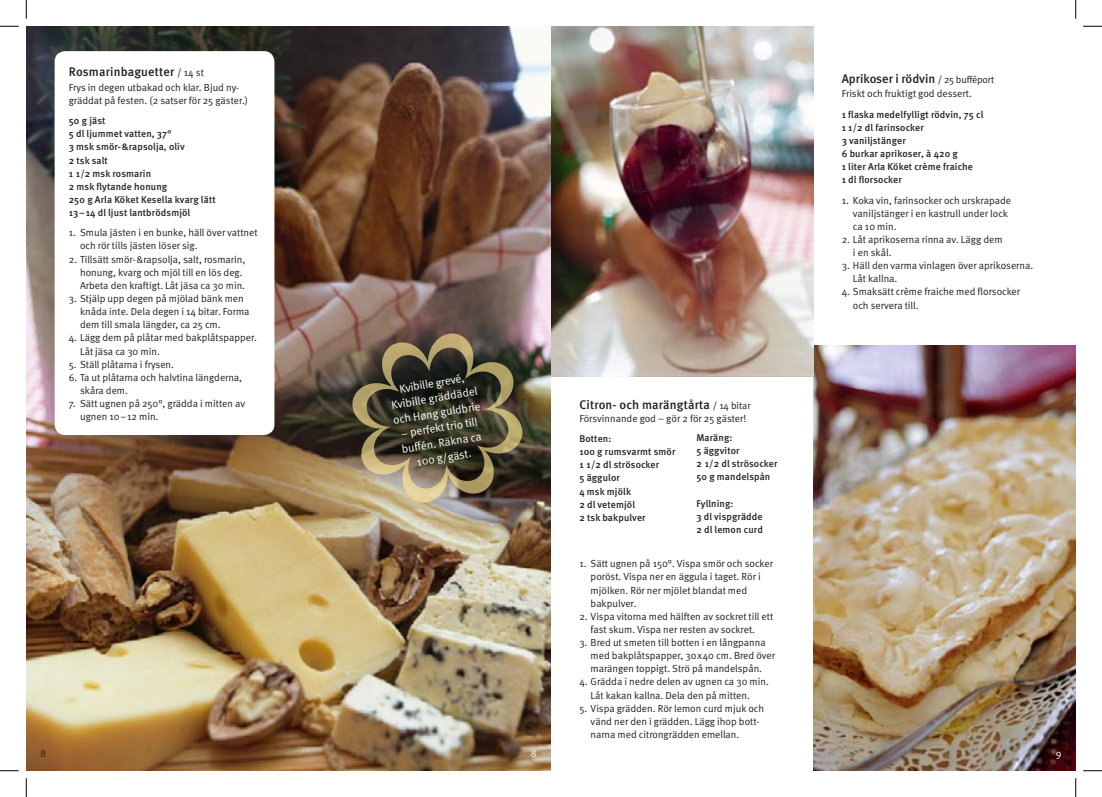
<style>
.page{position:relative;width:1102px;height:797px;background:#fff}
.page>*{position:absolute;margin:0;border:0;box-sizing:border-box;transform-origin:0 0}
.t1{font:500 12.5px "Meta";letter-spacing:.01em;color:#231f20}
.t2{font:11.5px/15px "Meta Normal";color:#fff;text-align:center}
.t3{font:10.25px/13.1px "Meta Normal";color:#231f20}
.t4{font:10.25px "Meta Normal";color:#fff}
.t5{font:500 9.88px/13.1px "Meta";letter-spacing:.015em;color:#231f20}
.s1{font-family:"Meta Normal";font-weight:400;font-size:10.25px}
.s2{font-family:"Meta Normal";font-weight:400;font-size:10px}
</style>
<div class="page">
<img style="left:26px;top:26px;width:525px;height:744px">
<svg style="left:55px;top:51px;width:219px;height:384px"></svg>
<img style="left:813px;top:345px;width:262px;height:425px">
<img style="left:551px;top:26px;width:262px;height:350px">
<img style="left:318px;top:299px;width:238px;height:238px">
<svg style="left:0;top:25px;width:19px;height:2px"></svg>
<svg style="left:1083px;top:25px;width:18px;height:2px"></svg>
<svg style="left:0;top:770px;width:19px;height:1px"></svg>
<svg style="left:1083px;top:770px;width:18px;height:1px"></svg>
<svg style="left:25px;top:0;width:2px;height:19px"></svg>
<svg style="left:25px;top:778px;width:2px;height:19px"></svg>
<svg style="left:1075px;top:0;width:1px;height:19px"></svg>
<svg style="left:1075px;top:778px;width:1px;height:19px"></svg>
<p class="t1" style="left:69px;top:64px;width:136px">Rosmarinbaguetter <span class="s1">/ 14 st</span></p>
<p class="t3" style="left:69px;top:81px;width:181px">Frys in degen utbakad och klar. Bjud ny&shy;gräddat på festen. (2 satser för 25 gäster.)</p>
<p class="t5" style="left:69px;top:114px;width:148px">50 g jäst<br>5 dl ljummet vatten, 37°<br>3 msk smör-&amp;rapsolja, oliv<br>2 tsk salt<br>1 1/2 msk rosmarin<br>2 msk flytande honung<br>250 g Arla Köket Kesella kvarg lätt<br>13–14 dl ljust lantbrödsmjöl</p>
<p class="t3" style="left:80px;top:226px;width:179px;text-indent:-11px">1. Smula jästen i en bunke, häll över vattnet och rör tills jästen löser sig.</p>
<p class="t3" style="left:80px;top:252px;width:167px;text-indent:-11px">2. Tillsätt smör-&amp;rapsolja, salt, rosmarin, honung, kvarg och mjöl till en lös deg.<br>Arbeta den kraftigt. Låt jäsa ca 30 min.</p>
<p class="t3" style="left:80px;top:292px;width:171px;text-indent:-11px">3. Stjälp upp degen på mjölad bänk men knåda inte. Dela degen i 14 bitar. Forma dem till smala längder, ca 25 cm.</p>
<p class="t3" style="left:80px;top:331px;width:178px;text-indent:-11px">4. Lägg dem på plåtar med bakplåtspapper.<br>Låt jäsa ca 30 min.</p>
<p class="t3" style="left:69px;top:357px;width:107px">5. Ställ plåtarna i frysen.</p>
<p class="t3" style="left:80px;top:370px;width:163px;text-indent:-11px">6. Ta ut plåtarna och halvtina längderna, skåra dem.</p>
<p class="t3" style="left:80px;top:397px;width:167px;text-indent:-11px">7. Sätt ugnen på 250°, grädda i mitten av ugnen 10–12 min.</p>
<p class="t2" style="left:387px;top:382px;width:90px;rotate:-9deg">Kvibille grevé,<br>Kvibille gräddädel och Høng guldbrie</p>
<p class="t2" style="left:398px;top:426px;width:82px;rotate:-9deg">– perfekt trio till buffén. Räkna ca<br>100 g/gäst.</p>
<p class="t1" style="left:579px;top:397px;width:173px">Citron- och marängtårta <span class="s2">/ 14 bitar</span></p>
<p class="t3" style="left:579px;top:411px;width:168px">Försvinnande god – gör 2 för 25 gäster!</p>
<p class="t5" style="left:579px;top:432px;width:97px">Botten:<br>100 g rumsvarmt smör<br>1 1/2 dl strösocker<br>5 äggulor<br>4 msk mjölk<br>2 dl vetemjöl<br>2 tsk bakpulver</p>
<p class="t3" style="left:590px;top:557px;width:184px;text-indent:-11px">1. Sätt ugnen på 150°. Vispa smör och socker poröst. Vispa ner en äggula i taget. Rör i mjölken. Rör ner mjölet blandat med bakpulver.</p>
<p class="t3" style="left:590px;top:609px;width:184px;text-indent:-11px">2. Vispa vitorna med hälften av sockret till ett fast skum. Vispa ner resten av sockret.</p>
<p class="t3" style="left:590px;top:635px;width:186px;text-indent:-11px">3. Bred ut smeten till botten i en långpanna med bakplåtspapper, 30x40 cm. Bred över marängen toppigt. Strö på mandelspån.</p>
<p class="t3" style="left:590px;top:675px;width:180px;text-indent:-11px">4. Grädda i nedre delen av ugnen ca 30 min.<br>Låt kakan kallna. Dela den på mitten.</p>
<p class="t3" style="left:590px;top:701px;width:175px;text-indent:-11px">5. Vispa grädden. Rör lemon curd mjuk och vänd ner den i grädden. Lägg ihop bott&shy;narna med citrongrädden emellan.</p>
<p class="t5" style="left:696px;top:431px;width:83px">Maräng:<br>5 äggvitor<br>2 1/2 dl strösocker<br>50 g mandelspån</p>
<p class="t5" style="left:696px;top:497px;width:68px">Fyllning:<br>3 dl vispgrädde<br>2 dl lemon curd</p>
<p class="t1" style="left:841px;top:71px;width:154px">Aprikoser i rödvin <span class="s2">/ 25 bufféport</span></p>
<p class="t3" style="left:841px;top:87px;width:132px">Friskt och fruktigt god dessert.</p>
<p class="t5" style="left:841px;top:108px;width:143px">1 flaska medelfylligt rödvin, 75 cl<br>1 1/2 dl farinsocker<br>3 vaniljstänger<br>6 burkar aprikoser, à 420 g<br>1 liter Arla Köket crème fraiche<br>1 dl florsocker</p>
<p class="t3" style="left:852px;top:193px;width:159px;text-indent:-11px">1. Koka vin, farinsocker och urskrapade vaniljstänger i en kastrull under lock ca 10 min.</p>
<p class="t3" style="left:852px;top:233px;width:151px;text-indent:-11px">2. Låt aprikoserna rinna av. Lägg dem i en skål.</p>
<p class="t3" style="left:852px;top:259px;width:182px;text-indent:-11px">3. Häll den varma vinlagen över aprikoserna.<br>Låt kallna.</p>
<p class="t3" style="left:852px;top:285px;width:169px;text-indent:-11px">4. Smaksätt crème fraiche med florsocker och servera till.</p>
<p class="t3" style="left:40px;top:746px;width:7px">8</p>
<p class="t4" style="left:1055px;top:747px;width:7px">9</p>
<p class="t4" style="left:531px;top:747px;width:7px">8</p>
</div>
